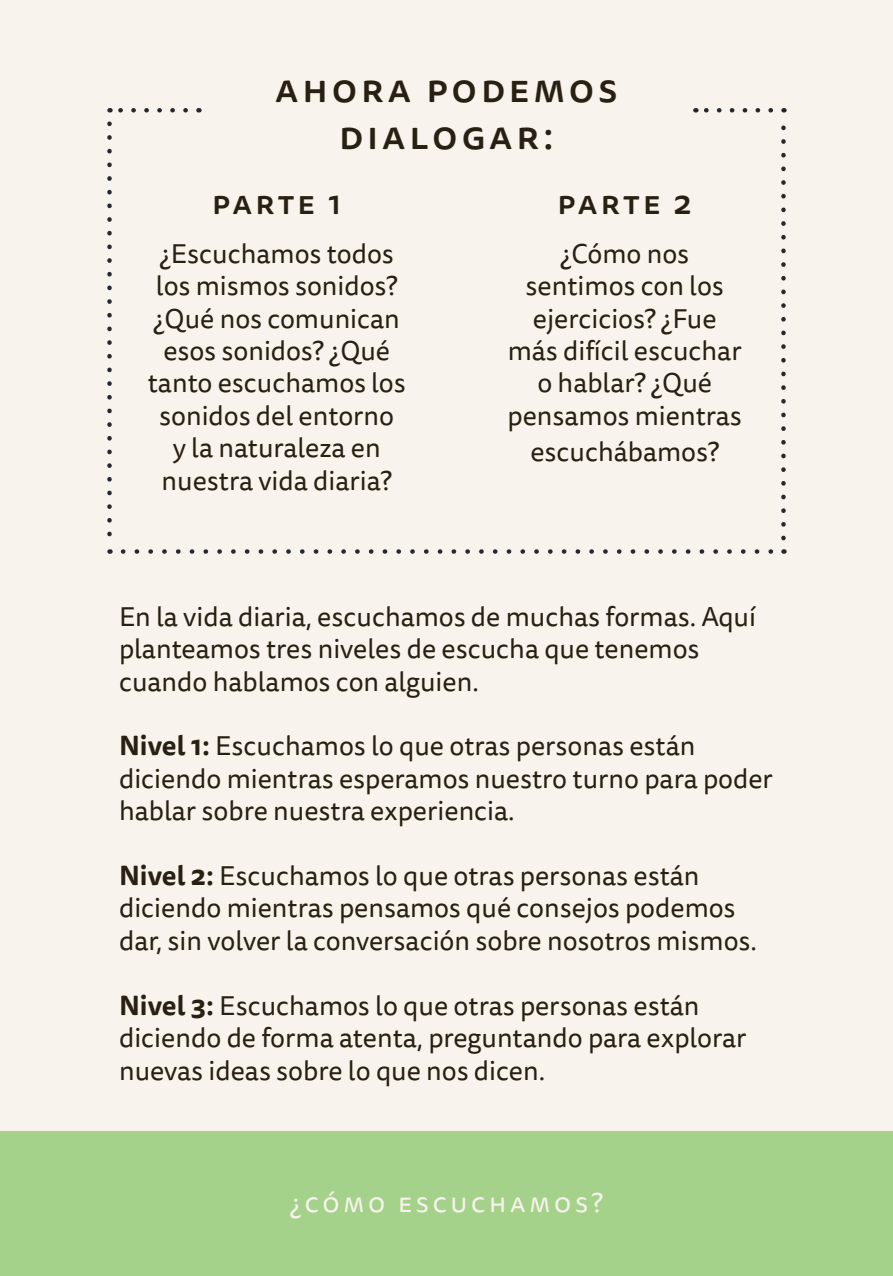
<style>
.page{position:relative;width:893px;height:1276px;background:#f8f3ed}
.page>*{position:absolute;margin:0;border:0;box-sizing:border-box;transform-origin:0 0}
.t1{font:500 39px/46.8px "Tisa Sans Pro";letter-spacing:.1em;color:#282012;text-align:center}
.t2{font:500 33px "Tisa Sans Pro";letter-spacing:.095em;color:#282012}
.t3{font:27px/32.4px "Tisa Sans Pro";color:#282012}
.t4{font:27px "Tisa Sans Pro";letter-spacing:.14em;color:#f8f3ed}
.s1{font-weight:700}
</style>
<div class="page">
<div style="left:0;top:1131px;width:893px;height:145px;background:#a5d28a"></div>
<svg style="left:123px;top:549px;width:651px;height:5px"></svg>
<svg style="left:704px;top:108px;width:67px;height:5px"></svg>
<svg style="left:110px;top:108px;width:76px;height:5px"></svg>
<svg style="left:107px;top:124px;width:5px;height:430px"></svg>
<svg style="left:781px;top:108px;width:5px;height:430px"></svg>
<p class="t1" style="left:275px;top:66px;width:344px">ahora podemos dialogar:</p>
<p class="t2" style="left:212px;top:179px;width:131px">parte 1</p>
<p class="t2" style="left:557px;top:179px;width:136px">parte 2</p>
<p class="t3" style="left:148px;top:238px;width:259px;text-align:center">¿Escuchamos todos los mismos sonidos? ¿Qué nos comunican esos sonidos? ¿Qué tanto escuchamos los sonidos del entorno<br>y la naturaleza en nuestra vida diaria?</p>
<p class="t3" style="left:508px;top:238px;width:236px;text-align:center">¿Cómo nos sentimos con los ejercicios? ¿Fue más difícil escuchar o hablar? ¿Qué pensamos mientras</p>
<p class="t3" style="left:530px;top:436px;width:190px">escuchábamos?</p>
<p class="t3" style="left:119px;top:601px;width:639px">En la vida diaria, escuchamos de muchas formas. Aquí planteamos tres niveles de escucha que tenemos cuando hablamos con alguien.</p>
<p class="t3" style="left:119px;top:730px;width:655px"><span class="s1">Nivel 1:</span> Escuchamos lo que otras personas están diciendo mientras esperamos nuestro turno para poder hablar sobre nuestra experiencia.</p>
<p class="t3" style="left:119px;top:860px;width:639px"><span class="s1">Nivel 2:</span> Escuchamos lo que otras personas están diciendo mientras pensamos qué consejos podemos dar, sin volver la conversación sobre nosotros mismos.</p>
<p class="t3" style="left:119px;top:990px;width:629px"><span class="s1">Nivel 3:</span> Escuchamos lo que otras personas están diciendo de forma atenta, preguntando para explorar nuevas ideas sobre lo que nos dicen.</p>
<p class="t4" style="left:290px;top:1184px;width:314px">¿cómo escuchamos?</p>
</div>
